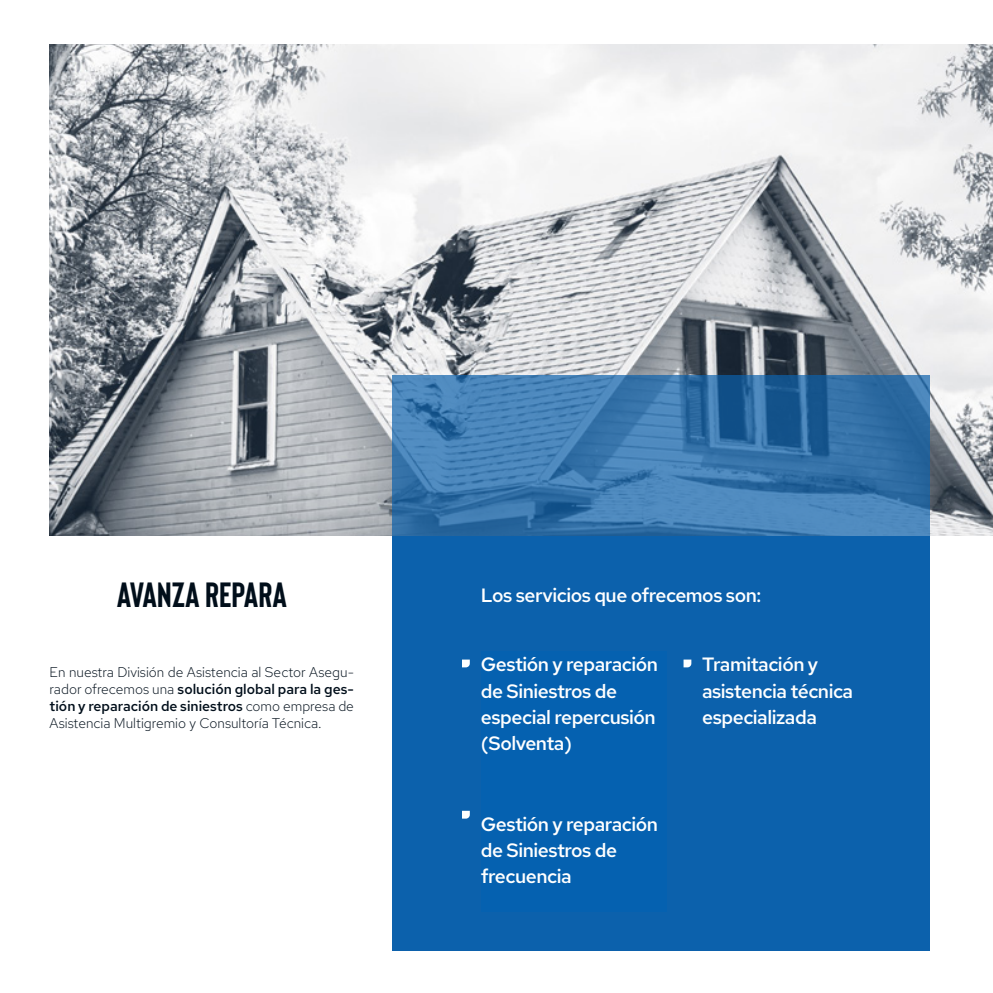
<style>
.page{position:relative;width:993px;height:993px;background:#fff}
.page>*{position:absolute;margin:0;border:0;box-sizing:border-box;transform-origin:0 0}
.t1{font:700 35px "Bison";color:#010e1a}
.t2{font:500 19.25px/26.2px "Red Hat Text";letter-spacing:-.025em;color:#fff}
.t3{font:300 14px/16.8px "Red Hat Text";color:#010e1a;text-align:justify}
.s1{font-weight:600}
</style>
<div class="page">
<div style="left:392px;top:535px;width:537px;height:415px;background:#0c61ac"></div>
<img style="left:50px;top:45px;width:942px;height:490px">
<div style="left:480px;top:651px;width:186px;height:261px;background:#0561b0"></div>
<svg style="left:462px;top:659px;width:7px;height:8px"></svg>
<svg style="left:683px;top:659px;width:8px;height:8px"></svg>
<svg style="left:462px;top:810px;width:7px;height:8px"></svg>
<svg style="left:392px;top:375px;width:537px;height:160px;background:#3b77ad"></svg>
<h1 class="t1" style="left:117px;top:575px;width:172px">AVANZA REPARA</h1>
<p class="t3" style="left:50px;top:663px;width:306px">En nuestra División de Asistencia al Sector Asegu&shy;rador ofrecemos una <span class="s1">solución global para la ges&shy;tión y reparación de siniestros</span> como empresa de Asistencia Multigremio y Consultoría Técnica.</p>
<p class="t2" style="left:480px;top:581px;width:282px">Los servicios que ofrecemos son:</p>
<p class="t2" style="left:480px;top:650px;width:179px">Gestión y reparación de Siniestros de especial repercusión (Solventa)</p>
<p class="t2" style="left:480px;top:810px;width:179px">Gestión y reparación de Siniestros de frecuencia</p>
<p class="t2" style="left:701px;top:651px;width:153px">Tramitación y asistencia técnica especializada</p>
</div>
